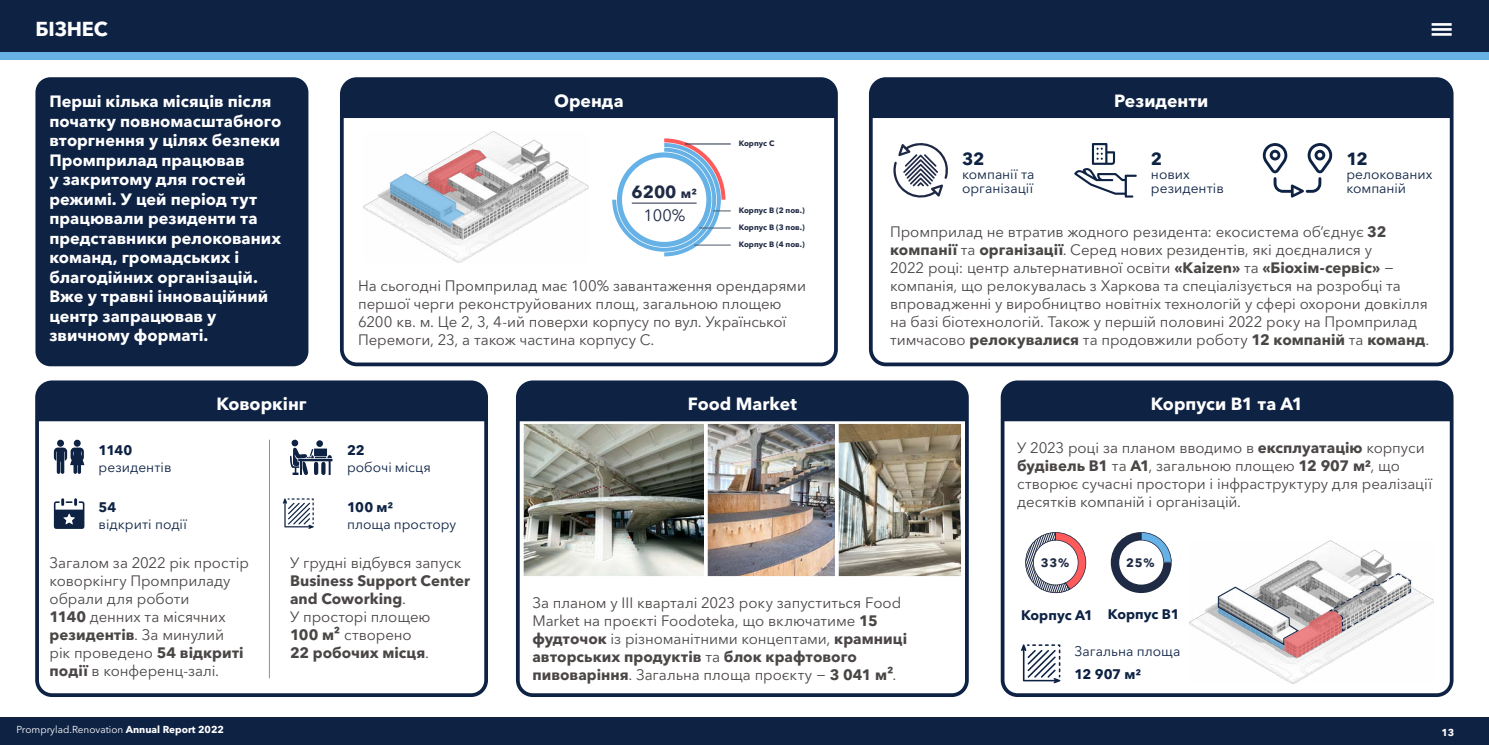
<style>
.page{position:relative;width:1489px;height:745px;background:#fff}
.page>*{position:absolute;margin:0;border:0;box-sizing:border-box;transform-origin:0 0}
.t1{font:700 20px "Avenir Next Cyr W00";letter-spacing:-.01em;color:#fff}
.t2{font:700 17.5px "Avenir Next Cyr W00";color:#fff}
.t3{font:700 17.5px "Avenir Next Cyr W00";color:#0e2244}
.t4{font:700 17.38px "Avenir Next Cyr W00";color:#1f2a44}
.t5{font:16.38px "Avenir Next Cyr W00";color:#1f2a44}
.t6{font:700 16.25px/19.5px "Avenir Next Cyr W00";color:#fff}
.t7{font:15px/18px "Avenir Next Cyr W00";letter-spacing:-.005em;color:#4a4645}
.t8{font:700 15px/18px "Avenir Next Cyr W00";letter-spacing:.005em;color:#4a4645}
.t9{font:13.75px/13.8px "Avenir Next Cyr W00";color:#0e2244}
.t10{font:700 13.75px "Avenir Next Cyr W00";letter-spacing:-.005em;color:#0e2244}
.t11{font:700 12.12px "Avenir Next Cyr W00";color:#1f2a44}
.t12{font:10px "Avenir Next Cyr W00";color:#fff}
.t13{font:700 10px "Avenir Next Cyr W00";color:#fff}
.t14{font:700 7.75px "Avenir Next Cyr W00";color:#1f2a44}
.s1{font-size:13.12px}
.s2{font-weight:700}
.s3{font-weight:400}
</style>
<div class="page">
<img style="left:1189px;top:540px;width:243px;height:100px">
<svg style="left:1217px;top:572px;width:194px;height:125px"></svg>
<svg style="left:1021px;top:644px;width:39px;height:39px"></svg>
<svg style="left:1025px;top:532px;width:61px;height:60px"></svg>
<svg style="left:1110px;top:532px;width:61px;height:60px"></svg>
<div style="left:0;top:0;width:1488px;height:52px;background:#0e2244"></div>
<div style="left:35px;top:77px;width:273px;height:289px;background:#0e2244;border-radius:15px"></div>
<div style="left:0;top:717px;width:1488px;height:27px;background:#0e2244"></div>
<div style="left:0;top:52px;width:1488px;height:7px;background:#67b1e3"></div>
<img style="left:363px;top:131px;width:226px;height:131px">
<svg style="left:390px;top:149px;width:96px;height:79px"></svg>
<div style="left:340px;top:77px;width:497px;height:289px;border:4px solid #0e2244;border-radius:15px"></div>
<div style="left:342px;top:79px;width:493px;height:39px;background:#0e2244"></div>
<div style="left:35px;top:380px;width:453px;height:316px;border:4px solid #0e2244;border-radius:15px"></div>
<div style="left:37px;top:382px;width:449px;height:39px;background:#0e2244"></div>
<img style="left:525px;top:425px;width:434px;height:149px">
<div style="left:832px;top:420px;width:132px;height:159px;border:4px solid #fff"></div>
<div style="left:703px;top:420px;width:135px;height:159px;border:4px solid #fff"></div>
<div style="left:520px;top:420px;width:187px;height:159px;border:4px solid #fff"></div>
<div style="left:516px;top:380px;width:452px;height:316px;border:4px solid #0e2244;border-radius:15px"></div>
<div style="left:518px;top:382px;width:448px;height:39px;background:#0e2244"></div>
<div style="left:1000px;top:380px;width:453px;height:316px;border:4px solid #0e2244;border-radius:15px"></div>
<div style="left:1002px;top:382px;width:449px;height:39px;background:#0e2244"></div>
<div style="left:868px;top:77px;width:585px;height:289px;border:4px solid #0e2244;border-radius:15px"></div>
<div style="left:871px;top:79px;width:579px;height:39px;background:#0e2244"></div>
<svg style="left:612px;top:138px;width:118px;height:118px"></svg>
<hr style="left:699px;top:228px;width:31px;height:1px;background:#4c5b66">
<hr style="left:694px;top:245px;width:36px;height:1px;background:#4c5b66">
<hr style="left:685px;top:144px;width:45px;height:1px;background:#1f2a44">
<div style="left:57px;top:439px;width:7px;height:7px;background:#0e2244;border-radius:50%"></div>
<div style="left:74px;top:439px;width:7px;height:7px;background:#0e2244;border-radius:50%"></div>
<svg style="left:54px;top:447px;width:30px;height:26px"></svg>
<svg style="left:54px;top:498px;width:30px;height:30px"></svg>
<div style="left:316px;top:440px;width:7px;height:6px;background:#0e2244;border-radius:50%"></div>
<div style="left:291px;top:439px;width:7px;height:7px;background:#0e2244;border-radius:50%"></div>
<svg style="left:290px;top:447px;width:42px;height:28px"></svg>
<svg style="left:283px;top:498px;width:31px;height:30px"></svg>
<hr style="left:269px;top:439px;width:1px;height:238px;background:#4a4645">
<svg style="left:893px;top:143px;width:55px;height:55px"></svg>
<svg style="left:1262px;top:143px;width:70px;height:55px"></svg>
<svg style="left:1074px;top:143px;width:62px;height:54px"></svg>
<h1 class="t1" style="left:35px;top:17px;width:74px">БІЗНЕС</h1>
<p class="t6" style="left:49px;top:91px;width:234px">Перші кілька місяців після початку повномасштабного вторгнення у цілях безпеки<br>Промприлад працював<br>у закритому для гостей режимі. У цей період тут працювали резиденти та представники релокованих команд, громадських і благодійних організацій.<br>Вже у травні інноваційний центр запрацював у звичному форматі.</p>
<p class="t10" style="left:99px;top:441px;width:35px">1140</p>
<p class="t9" style="left:99px;top:460px;width:74px">резидентів</p>
<p class="t10" style="left:99px;top:498px;width:19px">54</p>
<p class="t9" style="left:99px;top:516px;width:90px">відкриті події</p>
<p class="t2" style="left:216px;top:393px;width:92px">Коворкінг</p>
<p class="t2" style="left:554px;top:90px;width:71px">Оренда</p>
<p class="t4" style="left:631px;top:181px;width:67px">6200 <span class="s1">м2</span></p>
<p class="t5" style="left:643px;top:205px;width:44px">100%</p>
<p class="t14" style="left:738px;top:139px;width:37px">Корпус С</p>
<p class="t14" style="left:738px;top:206px;width:67px">Корпус B (2 пов.)</p>
<p class="t14" style="left:738px;top:223px;width:67px">Корпус B (3 пов.)</p>
<p class="t14" style="left:738px;top:240px;width:67px">Корпус B (4 пов.)</p>
<p class="t7" style="left:358px;top:277px;width:449px">На сьогодні Промприлад має 100% завантаження орендарями першої черги реконструйованих площ, загальною площею 6200 кв. м. Це 2, 3, 4-ий поверхи корпусу по вул. Української Перемоги, 23, а також частина корпусу С.</p>
<p class="t10" style="left:347px;top:441px;width:19px">22</p>
<p class="t9" style="left:347px;top:460px;width:85px">робочі місця</p>
<p class="t10" style="left:347px;top:498px;width:48px">100 м2</p>
<p class="t9" style="left:347px;top:517px;width:111px">площа простору</p>
<p class="t2" style="left:688px;top:393px;width:110px">Food Market</p>
<p class="t3" style="left:962px;top:148px;width:24px">32</p>
<p class="t9" style="left:962px;top:167px;width:74px">компанії та організації</p>
<p class="t2" style="left:1114px;top:90px;width:96px">Резиденти</p>
<p class="t3" style="left:1150px;top:148px;width:13px">2</p>
<p class="t9" style="left:1150px;top:167px;width:74px">нових резидентів</p>
<h1 class="t1" style="left:1455px;top:22px;width:16px;rotate:90deg">|||</h1>
<p class="t3" style="left:1346px;top:148px;width:23px">12</p>
<p class="t9" style="left:1346px;top:167px;width:88px">релокованих компаній</p>
<p class="t7" style="left:890px;top:223px;width:540px">Промприлад не втратив жодного резидента: екосистема об’єднує <span class="s2">32 компанії</span> та <span class="s2">організації</span>. Серед нових резидентів, які доєдналися у<br>2022 році: центр альтернативної освіти <span class="s2">«Kaizen»</span> та <span class="s2">«Біохім-сервіс»</span> − компанія, що релокувалась з Харкова та спеціалізується на розробці та впровадженні у виробництво новітніх технологій у сфері охорони довкілля на базі біотехнологій. Також у першій половині 2022 року на Промприлад тимчасово <span class="s2">релокувалися</span> та продовжили роботу <span class="s2">12 компаній</span> та <span class="s2">команд</span>.</p>
<p class="t2" style="left:1150px;top:393px;width:154px">Корпуси B1 та A1</p>
<p class="t7" style="left:1017px;top:438px;width:416px">У 2023 році за планом вводимо в <span class="s2">експлуатацію</span> корпуси <span class="s2">будівель B1</span> та <span class="s2">A1</span>, загальною площею <span class="s2">12 907 м2</span>, що створює сучасні простори і інфраструктуру для реалізації десятків компаній і організацій.</p>
<p class="t7" style="left:50px;top:553px;width:201px">Загалом за 2022 рік простір коворкінгу Промприладу обрали для роботи<br><span class="s2">1140</span> денних та місячних <span class="s2">резидентів</span>. За минулий<br>рік проведено <span class="s2">54 відкриті події</span> в конференц-залі.</p>
<p class="t7" style="left:290px;top:553px;width:173px">У грудні відбувся запуск</p>
<p class="t8" style="left:290px;top:571px;width:181px">Business Support Center and Coworking<span class="s3">.<br>У просторі площею<br></span>100 м² <span class="s3">створено<br></span>22 робочих місця<span class="s3">.</span></p>
<p class="t7" style="left:532px;top:593px;width:376px">За планом у III кварталі 2023 року запуститься Food Market на проєкті Foodoteka, що включатиме <span class="s2">15 фудточок</span> із різноманітними концептами, <span class="s2">крамниці авторських продуктів</span> та <span class="s2">блок крафтового пивоваріння</span>. Загальна площа проєкту − <span class="s2">3 041 м²</span>.</p>
<p class="t11" style="left:1040px;top:554px;width:30px">33%</p>
<p class="t11" style="left:1125px;top:554px;width:30px">25%</p>
<p class="t10" style="left:1020px;top:605px;width:160px">Корпус А1 Корпус В1</p>
<p class="t9" style="left:1074px;top:643px;width:107px">Загальна площа</p>
<p class="t10" style="left:1074px;top:665px;width:68px">12 907 м2</p>
<p class="t12" style="left:17px;top:723px;width:209px">Promprylad.Renovation <span class="s2">Annual Report 2022</span></p>
<p class="t13" style="left:1441px;top:725px;width:14px">13</p>
</div>
